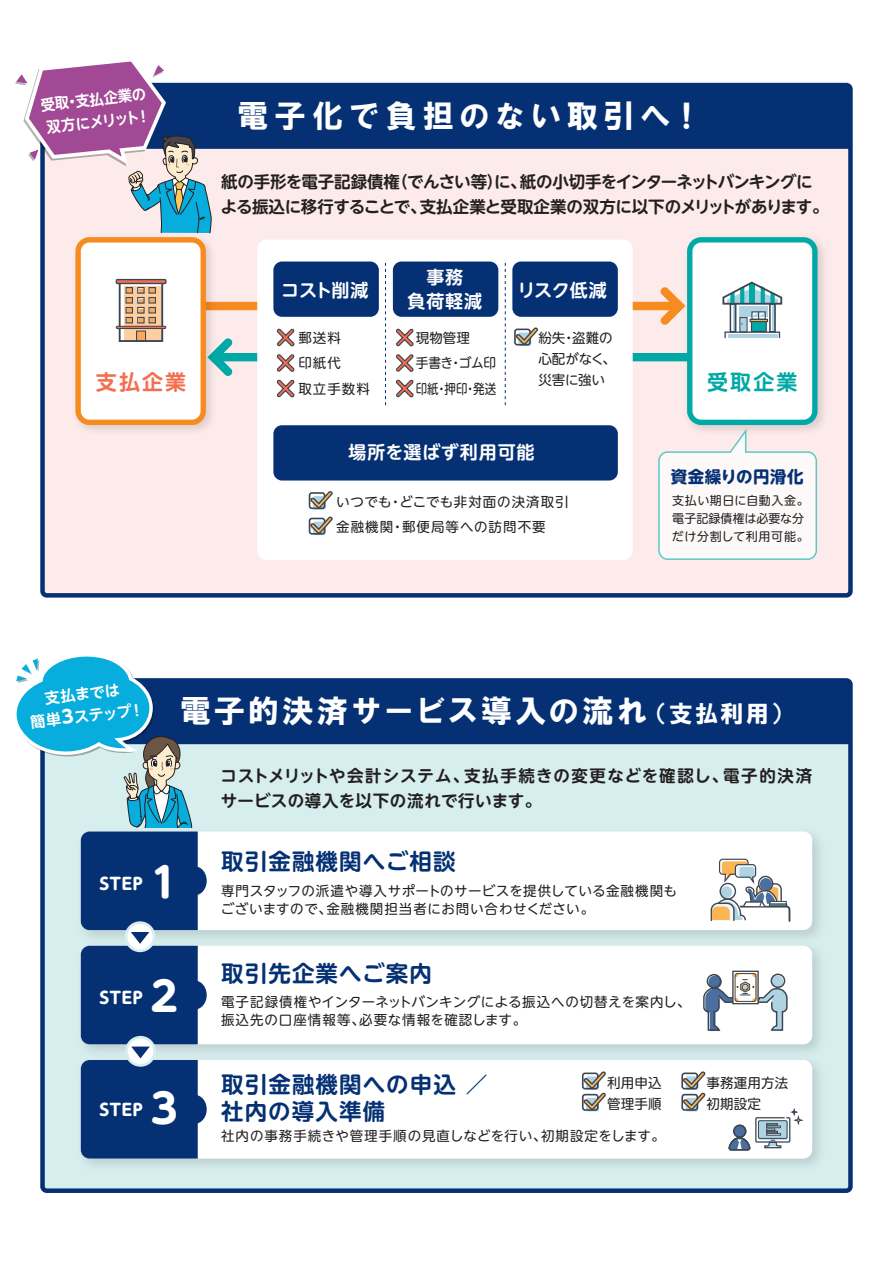
<style>
.page{position:relative;width:893px;height:1263px;background:#fff}
.page>*{position:absolute;margin:0;border:0;box-sizing:border-box;transform-origin:0 0}
.t1{font:700 40.5px "UD Shin M Go Pro";color:#fff}
.t2{font:31.5px "HGS Soei Kakugothic UB";letter-spacing:.095em;color:#fff}
.t3{font:31.5px "HGS Soei Kakugothic UB";letter-spacing:.16em;color:#fff}
.t4{font:700 22.5px/27px "UD Shin M Go Pro De";letter-spacing:.05em;color:#053174}
.t5{font:700 21px "UD Shin M Go Pro De";color:#f36f51}
.t6{font:700 21px "UD Shin M Go Pro De";color:#00a9a5}
.t7{font:700 18px/24px "UD Shin M Go Pro De";letter-spacing:.05em;color:#fff;text-align:center}
.t8{font:700 16.5px/25.5px "UD Shin M Go Pro De";letter-spacing:-.03em;color:#231f20}
.t9{font:700 16.5px/25.5px "UD Shin M Go Pro De";letter-spacing:.045em;color:#231f20}
.t10{font:700 16.5px "UD Shin M Go Pro";letter-spacing:.01em;color:#fff}
.t11{font:700 16.5px "UD Shin M Go Pro";letter-spacing:.03em;color:#053174}
.t12{font:700 15px/22.5px "UD Shin M Go Pro De";color:#fff;scale:.95 1}
.t13{font:700 15px/22.5px "UD Shin M Go Pro De";color:#fff;text-align:center}
.t14{font:13.5px/18px "UD Shin M Go Pro";letter-spacing:.04em;color:#231f20}
.t15{font:13.5px/25.5px "UD Shin M Go Pro";letter-spacing:.075em;color:#231f20}
.t16{font:13.5px "UD Shin M Go Pro";letter-spacing:.065em;color:#231f20}
.t17{font:13.5px/25.5px "UD Shin M Go Pro";color:#231f20}
.t18{font:13.5px/21.3px "UD Shin M Go Pro";letter-spacing:.01em;color:#231f20}
.t19{font:13.5px/21px "UD Shin M Go Pro";letter-spacing:-.01em;color:#231f20}
.t20{font:12px/18px "UD Shin M Go Pro";letter-spacing:.02em;color:#231f20}
.s1{font-family:"UD Shin M Go Pro";font-size:18px}
.s2{font-size:23.7px}
</style>
<div class="page">
<div style="left:43px;top:680px;width:807px;height:511px;background:#d7eeef;border-radius:4px"></div>
<div style="left:43px;top:85px;width:807px;height:510px;background:#fdeaea;border-radius:4px"></div>
<div style="left:40px;top:83px;width:813px;height:515px;border:4px solid #053174;border-radius:4px"></div>
<div style="left:212px;top:85px;width:638px;height:64px;background:#053174"></div>
<div style="left:198px;top:680px;width:652px;height:64px;background:#053174"></div>
<div style="left:81px;top:831px;width:731px;height:99px;background:#fff;border-radius:9px"></div>
<img style="left:198px;top:936px;width:622px;height:114px">
<div style="left:81px;top:946px;width:731px;height:98px;background:#fff;border-radius:9px"></div>
<img style="left:85px;top:1050px;width:735px;height:116px">
<div style="left:81px;top:1060px;width:731px;height:98px;background:#fff;border-radius:9px"></div>
<div style="left:257px;top:240px;width:376px;height:320px;background:#fff;border-radius:9px"></div>
<div style="left:273px;top:261px;width:106px;height:56px;background:#053174;border-radius:9px"></div>
<div style="left:273px;top:425px;width:345px;height:55px;background:#053174;border-radius:9px"></div>
<div style="left:393px;top:261px;width:105px;height:56px;background:#053174;border-radius:9px"></div>
<div style="left:512px;top:261px;width:106px;height:56px;background:#053174;border-radius:9px"></div>
<div style="left:734px;top:1125px;width:12px;height:13px;background:#4a6e9d;border-radius:50%"></div>
<div style="left:733px;top:1124px;width:14px;height:14px;border:2px solid #3c4552;border-radius:50%"></div>
<div style="left:733px;top:1124px;width:13px;height:14px;border:1px solid #3c4552;border-radius:50%"></div>
<svg style="left:729px;top:1136px;width:22px;height:15px"></svg>
<svg style="left:309px;top:491px;width:24px;height:18px"></svg>
<svg style="left:582px;top:1071px;width:24px;height:40px"></svg>
<svg style="left:681px;top:1071px;width:25px;height:40px"></svg>
<svg style="left:790px;top:1109px;width:14px;height:17px"></svg>
<div style="left:75px;top:237px;width:131px;height:188px;border:11px solid #f68b1f;border-radius:9px"></div>
<div style="left:81px;top:242px;width:120px;height:178px;background:#fff;border-radius:9px"></div>
<div style="left:125px;top:286px;width:37px;height:55px;background:#fdcea0"></div>
<div style="left:119px;top:281px;width:44px;height:61px;border:2px solid #3c4552"></div>
<div style="left:136px;top:331px;width:10px;height:10px;background:#f9a85c;border:1px solid #3c4552"></div>
<div style="left:126px;top:287px;width:7px;height:7px;border:1px solid #3c4552"></div>
<div style="left:137px;top:287px;width:8px;height:7px;border:1px solid #3c4552"></div>
<div style="left:149px;top:287px;width:7px;height:7px;border:1px solid #3c4552"></div>
<div style="left:126px;top:297px;width:7px;height:7px;border:1px solid #3c4552"></div>
<div style="left:137px;top:297px;width:8px;height:7px;border:1px solid #3c4552"></div>
<div style="left:149px;top:297px;width:7px;height:7px;border:1px solid #3c4552"></div>
<div style="left:126px;top:307px;width:7px;height:7px;border:1px solid #3c4552"></div>
<div style="left:137px;top:307px;width:8px;height:7px;border:1px solid #3c4552"></div>
<div style="left:149px;top:307px;width:7px;height:7px;border:1px solid #3c4552"></div>
<svg style="left:126px;top:288px;width:6px;height:33px"></svg>
<svg style="left:138px;top:288px;width:17px;height:35px"></svg>
<div style="left:126px;top:317px;width:7px;height:6px;border:1px solid #3c4552"></div>
<div style="left:137px;top:317px;width:8px;height:6px;border:1px solid #3c4552"></div>
<div style="left:149px;top:317px;width:7px;height:6px;border:1px solid #3c4552"></div>
<div style="left:116px;top:326px;width:50px;height:3px;border:1px solid #3c4552"></div>
<hr style="left:116px;top:280px;width:50px;height:3px;background:#f36f51">
<div style="left:116px;top:279px;width:51px;height:5px;border:1px solid #3c4552"></div>
<img style="left:692px;top:242px;width:132px;height:187px">
<div style="left:687px;top:237px;width:130px;height:188px;border:11px solid #00a9a5;border-radius:9px"></div>
<div style="left:692px;top:242px;width:120px;height:178px;background:#fff;border-radius:9px"></div>
<div style="left:751px;top:320px;width:16px;height:12px;background:#00a9a5;border:1px solid #3c4552"></div>
<div style="left:739px;top:306px;width:29px;height:11px;background:#afd3e2"></div>
<hr style="left:772px;top:304px;width:4px;height:28px;background:#afd3e2">
<hr style="left:733px;top:304px;width:4px;height:28px;background:#91aebc">
<svg style="left:722px;top:281px;width:61px;height:24px"></svg>
<div style="left:730px;top:303px;width:6px;height:30px;border:2px solid #3c4552"></div>
<div style="left:769px;top:303px;width:7px;height:30px;border:2px solid #3c4552"></div>
<svg style="left:739px;top:317px;width:9px;height:15px"></svg>
<div style="left:751px;top:311px;width:15px;height:9px;border:1px solid #3c4552"></div>
<div style="left:750px;top:319px;width:18px;height:3px;background:#fbb552;border:1px solid #3c4552"></div>
<svg style="left:724px;top:331px;width:57px;height:8px"></svg>
<svg style="left:752px;top:311px;width:14px;height:8px"></svg>
<div style="left:183px;top:866px;width:24px;height:29px;background:#053174;border-radius:50%"></div>
<div style="left:183px;top:981px;width:24px;height:28px;background:#053174;border-radius:50%"></div>
<div style="left:183px;top:1095px;width:24px;height:29px;background:#053174;border-radius:50%"></div>
<svg style="left:16px;top:656px;width:182px;height:502px"></svg>
<svg style="left:658px;top:429px;width:159px;height:131px"></svg>
<div style="left:770px;top:973px;width:15px;height:15px;border:1px solid #3c4552;border-radius:50%"></div>
<svg style="left:710px;top:858px;width:81px;height:64px"></svg>
<div style="left:732px;top:970px;width:27px;height:34px;background:#fff;border:1px solid #3c4552"></div>
<div style="left:735px;top:973px;width:22px;height:29px;background:#dbab68;border-radius:2px"></div>
<div style="left:735px;top:973px;width:21px;height:29px;border:1px solid #3c4552;border-radius:2px"></div>
<svg style="left:703px;top:974px;width:85px;height:57px"></svg>
<div style="left:758px;top:1120px;width:30px;height:20px;background:#afd3e2;border-radius:2px"></div>
<div style="left:755px;top:1117px;width:35px;height:25px;border:1px solid #3c4552"></div>
<div style="left:758px;top:1120px;width:29px;height:19px;border:1px solid #3c4552"></div>
<svg style="left:764px;top:1123px;width:18px;height:26px"></svg>
<svg style="left:309px;top:516px;width:24px;height:19px"></svg>
<svg style="left:205px;top:263px;width:483px;height:144px"></svg>
<svg style="left:15px;top:61px;width:197px;height:172px"></svg>
<p class="t12" style="left:40px;top:93px;width:115px;rotate:-6deg">受取・支払企業の双方にメリット！</p>
<h2 class="t3" style="left:237px;top:100px;width:467px">電子化で負担のない取引へ！</h2>
<p class="t8" style="left:221px;top:168px;width:609px">紙の手形を電子記録債権（でんさい等）に、紙の小切手をインターネットバンキングによる振込に移行することで、支払企業と受取企業の双方に以下のメリットがあります。</p>
<h3 class="t7" style="left:281px;top:278px;width:89px">コスト削減</h3>
<h3 class="t7" style="left:407px;top:265px;width:76px">事務<br>負荷軽減</h3>
<h3 class="t7" style="left:517px;top:278px;width:91px">リスク低減</h3>
<p class="t17" style="left:416px;top:324px;width:82px">現物管理<br>手書き・ゴム印印紙・押印・発送</p>
<p class="t19" style="left:538px;top:327px;width:79px">紛失・盗難の心配がなく、災害に強い</p>
<p class="t15" style="left:298px;top:324px;width:73px">郵送料<br>印紙代<br>取立手数料</p>
<h3 class="t5" style="left:96px;top:364px;width:92px">支払企業</h3>
<h3 class="t6" style="left:707px;top:364px;width:92px">受取企業</h3>
<h3 class="t7" style="left:348px;top:440px;width:188px">場所を選ばず利用可能</h3>
<p class="t15" style="left:336px;top:488px;width:234px">いつでも・どこでも非対面の決済取引金融機関・郵便局等への訪問不要</p>
<p class="t11" style="left:671px;top:463px;width:134px">資金繰りの円滑化</p>
<p class="t20" style="left:672px;top:490px;width:138px">支払い期日に自動入金。電子記録債権は必要な分だけ分割して利用可能。</p>
<p class="t13" style="left:26px;top:688px;width:116px;rotate:-7deg">支払までは<br>簡単<span class="s1">3</span>ステップ！</p>
<h2 class="t2" style="left:180px;top:695px;width:615px">電子的決済サービス導入の流れ<span class="s2">（支払利用）</span></h2>
<p class="t9" style="left:221px;top:762px;width:593px">コストメリットや会計システム、支払手続きの変更などを確認し、電子的決済サービスの導入を以下の流れで行います。</p>
<p class="t10" style="left:99px;top:870px;width:45px">STEP</p>
<h1 class="t1" style="left:151px;top:850px;width:28px">1</h1>
<h3 class="t4" style="left:221px;top:846px;width:236px">取引金融機関へご相談</h3>
<p class="t14" style="left:221px;top:881px;width:458px">専門スタッフの派遣や導入サポートのサービスを提供している金融機関もございますので、金融機関担当者にお問い合わせください。</p>
<p class="t10" style="left:99px;top:984px;width:45px">STEP</p>
<h1 class="t1" style="left:151px;top:963px;width:28px">2</h1>
<p class="t10" style="left:99px;top:1096px;width:45px">STEP</p>
<h1 class="t1" style="left:151px;top:1076px;width:28px">3</h1>
<h3 class="t4" style="left:221px;top:958px;width:212px">取引先企業へご案内</h3>
<p class="t14" style="left:221px;top:992px;width:471px">電子記録債権やインターネットバンキングによる振込への切替えを案内し、振込先の口座情報等、必要な情報を確認します。</p>
<h3 class="t4" style="left:221px;top:1070px;width:268px">取引金融機関への申込 ／社内の導入準備</h3>
<p class="t16" style="left:221px;top:1125px;width:445px">社内の事務手続きや管理手順の見直しなどを行い、初期設定をします。</p>
<p class="t18" style="left:607px;top:1071px;width:56px">利用申込管理手順</p>
<p class="t18" style="left:707px;top:1071px;width:83px">事務運用方法初期設定</p>
</div>
